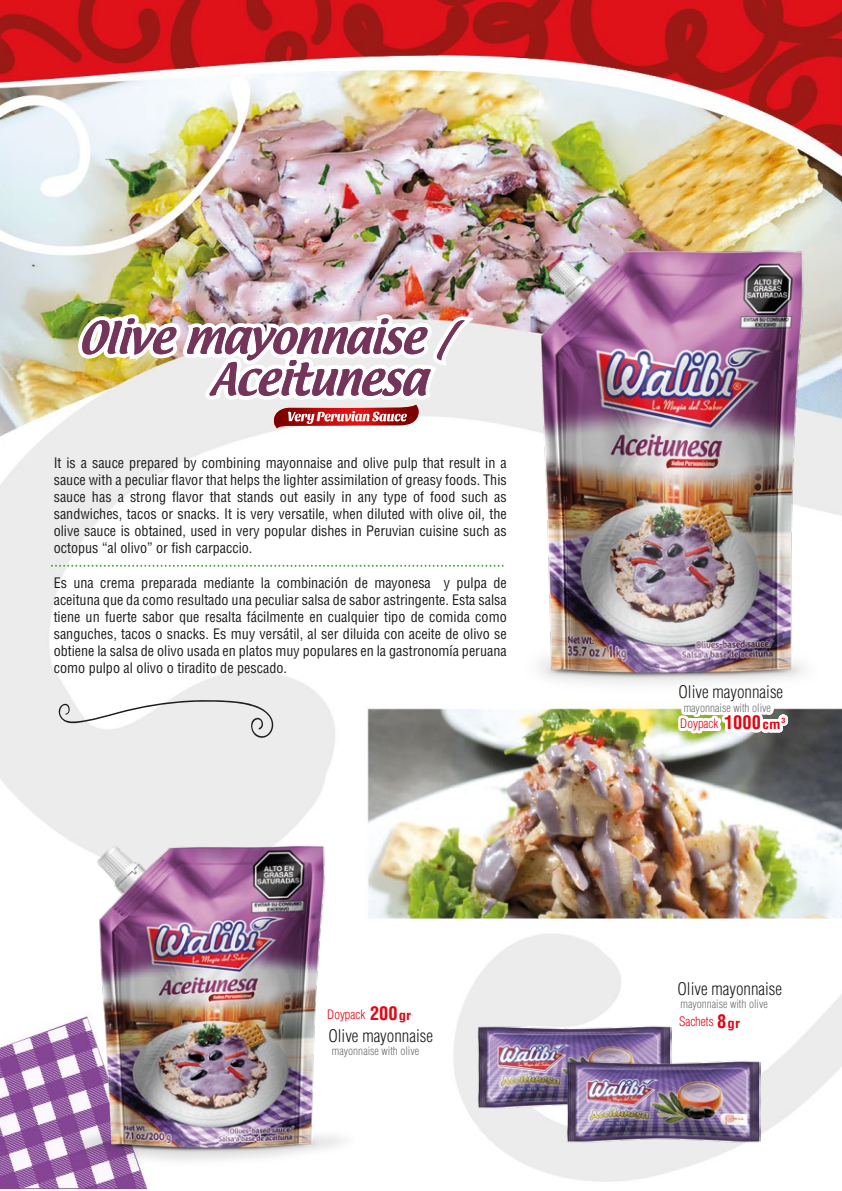
<style>
.page{position:relative;width:842px;height:1191px;background:#fff}
.page>*{position:absolute;margin:0;border:0;box-sizing:border-box;transform-origin:0 0}
.t1{font:700 condensed 18.4px "Helvetica LT Std";color:#e30613}
.t2{font:300 condensed 17px "Helvetica LT Std";color:#1d1d1b}
.t3{font:condensed 14.2px/17px "Helvetica LT Std";color:#1d1d1b;text-align:justify}
.t4{font:300 condensed 12.8px "Helvetica LT Std";color:#e30613}
.t5{font:300 condensed 11.4px "Helvetica LT Std";color:#706f6f}
.t6{font:700 condensed 7px "Helvetica LT Std";color:#e30613;scale:1.16 1}
.s1{font-weight:700;font-size:18.4px}
.s2{font-weight:700}
.s3{font-size:12.8px}
</style>
<div class="page">
<img style="left:0;top:0;width:842px;height:1188px">
<img style="left:478px;top:1022px;width:193px;height:90px">
<img style="left:567px;top:1056px;width:193px;height:90px">
<img style="left:61px;top:821px;width:296px;height:345px">
<svg style="left:673px;top:692px;width:119px;height:100px"></svg>
<img style="left:492px;top:241px;width:340px;height:451px">
<svg style="left:58px;top:700px;width:217px;height:40px"></svg>
<img style="left:52px;top:0;width:453px;height:634px">
<p class="t3" style="left:54px;top:454px;width:455px">It is a sauce prepared by combining mayonnaise and olive pulp that result in a sauce with a peculiar flavor that helps the lighter assimilation of greasy foods. This sauce has a strong flavor that stands out easily in any type of food such as sandwiches, tacos or snacks. It is very versatile, when diluted with olive oil, the olive sauce is obtained, used in very popular dishes in Peruvian cuisine such as octopus “al olivo” or fish carpaccio.</p>
<p class="t3" style="left:54px;top:574px;width:455px">Es una crema preparada mediante la combinación de mayonesa y pulpa de aceituna que da como resultado una peculiar salsa de sabor astringente. Esta salsa tiene un fuerte sabor que resalta fácilmente en cualquier tipo de comida como sanguches, tacos o snacks. Es muy versátil, al ser diluida con aceite de olivo se obtiene la salsa de olivo usada en platos muy populares en la gastronomía peruana como pulpo al olivo o tiradito de pescado.</p>
<p class="t4" style="left:327px;top:1006px;width:85px">Doypack <span class="s1">200</span><span class="s2">gr</span></p>
<p class="t2" style="left:328px;top:1025px;width:106px">Olive mayonnaise</p>
<p class="t5" style="left:332px;top:1043px;width:89px">mayonnaise with olive</p>
<p class="t2" style="left:678px;top:681px;width:106px">Olive mayonnaise</p>
<p class="t5" style="left:684px;top:700px;width:89px">mayonnaise with olive</p>
<p class="t1" style="left:724px;top:711px;width:58px">1000<span class="s3">cm</span></p>
<p class="t6" style="left:781px;top:716px;width:5px">3</p>
<p class="t4" style="left:680px;top:715px;width:40px">Doypack</p>
<p class="t2" style="left:677px;top:978px;width:106px">Olive mayonnaise</p>
<p class="t5" style="left:680px;top:997px;width:89px">mayonnaise with olive</p>
<p class="t4" style="left:679px;top:1013px;width:62px">Sachets <span class="s1">8</span><span class="s2">gr</span></p>
</div>
